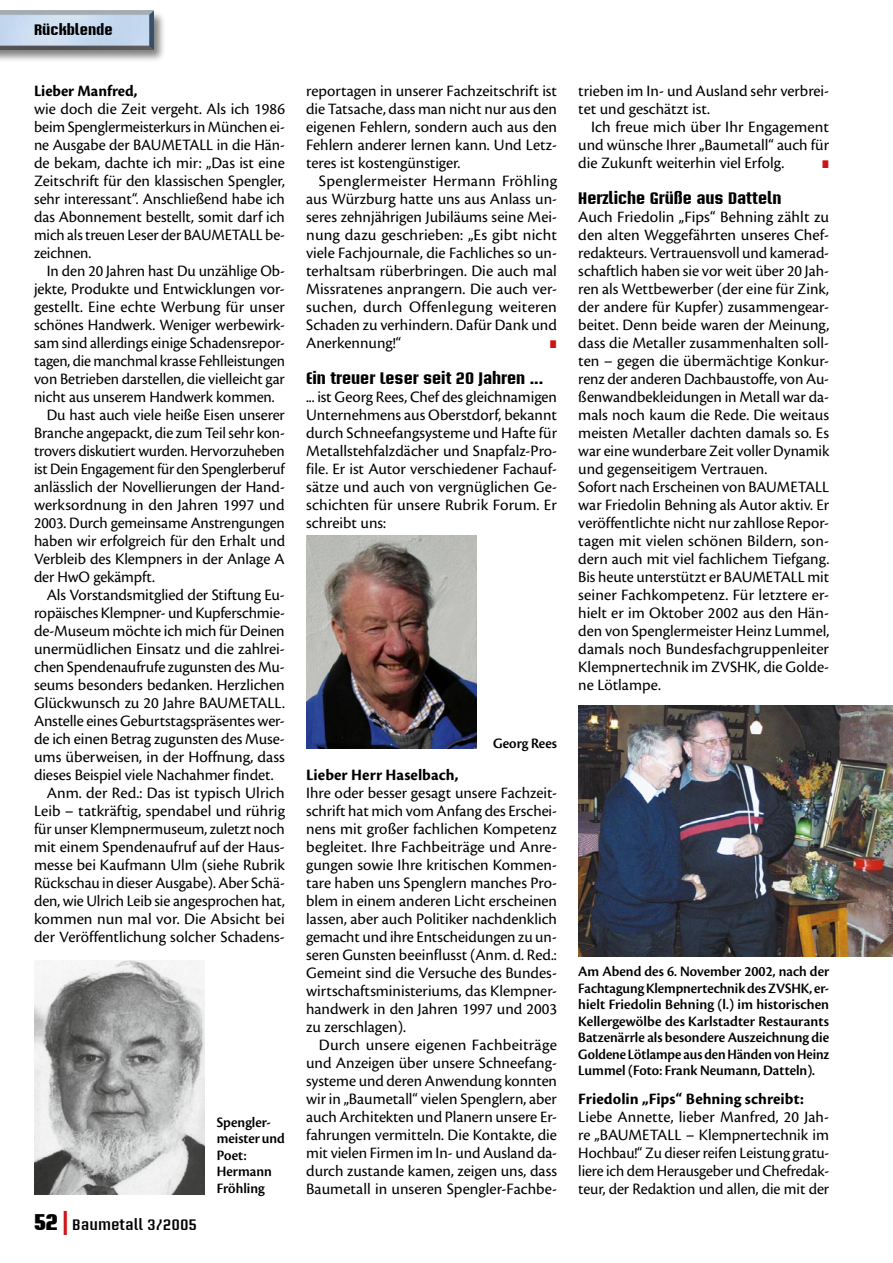
<style>
.page{position:relative;width:893px;height:1263px;background:#fff}
.page>*{position:absolute;margin:0;border:0;box-sizing:border-box;transform-origin:0 0}
.t1{font:18px "European Pi Std 3";color:#cd1316;scale:.75 1}
.t2{font:16.5px/18px "Cronos Pro";letter-spacing:-.005em;color:#000;text-align:justify}
.t3{font:700 16.5px "Cronos Pro";color:#000}
.t4{font:700 16.5px "Briem Akademi Std";color:#000}
.t5{font:16.5px "Cronos Pro";letter-spacing:-.005em;color:#000;scale:.96 1}
.t6{font:15px/16.5px "Cronos Pro Semibold Disp";color:#000;text-align:justify}
.t7{font:600 15px "Briem Akademi Std";color:#000}
.t8{font:700 15px "Briem Akademi Std";color:#000}
.s1{font-weight:900;font-size:22.5px}
.s2{font-size:24px;color:#cd1316}
</style>
<div class="page">
<div style="left:0;top:9px;width:168px;height:54px;background:#000;opacity:.5"></div>
<img style="left:0;top:11px;width:153px;height:38px">
<img style="left:306px;top:536px;width:170px;height:212px">
<img style="left:578px;top:705px;width:315px;height:251px">
<img style="left:34px;top:960px;width:170px;height:234px">
<p class="t8" style="left:34px;top:22px;width:80px">Rückblende</p>
<p class="t3" style="left:34px;top:81px;width:105px">Lieber Manfred,</p>
<p class="t2" style="left:34px;top:100px;width:252px">wie doch die Zeit vergeht. Als ich 1986 beim Spenglermeisterkurs in München ei&shy;ne Ausgabe der BAUMETALL in die Hän&shy;de bekam, dachte ich mir: „Das ist eine Zeitschrift für den klassischen Spengler, sehr interessant“. Anschließend habe ich das Abonnement bestellt, somit darf ich mich als treuen Leser der BAUMETALL be&shy;zeichnen.</p>
<p class="t2" style="left:47px;top:262px;width:240px">In den 20 Jahren hast Du unzählige Ob-</p>
<p class="t2" style="left:34px;top:280px;width:252px">jekte, Produkte und Entwicklungen vor-</p>
<p class="t2" style="left:34px;top:298px;width:252px">gestellt. Eine echte Werbung für unser</p>
<p class="t2" style="left:34px;top:316px;width:252px">schönes Handwerk. Weniger werbewirk-</p>
<p class="t2" style="left:34px;top:334px;width:252px">sam sind allerdings einige Schadensrepor-</p>
<p class="t2" style="left:34px;top:352px;width:252px">tagen, die manchmal krasse Fehlleistungen</p>
<p class="t2" style="left:34px;top:370px;width:252px">von Betrieben darstellen, die vielleicht gar</p>
<p class="t2" style="left:34px;top:388px;width:242px">nicht aus unserem Handwerk kommen.</p>
<p class="t2" style="left:47px;top:406px;width:240px">Du hast auch viele heiße Eisen unserer</p>
<p class="t2" style="left:34px;top:424px;width:252px">Branche angepackt, die zum Teil sehr kon-</p>
<p class="t2" style="left:34px;top:442px;width:252px">trovers diskutiert wurden. Hervorzuheben</p>
<p class="t5" style="left:34px;top:459px;width:263px">ist Dein Engagement für den Spenglerberuf</p>
<p class="t2" style="left:34px;top:478px;width:252px">anlässlich der Novellierungen der Hand-</p>
<p class="t2" style="left:34px;top:496px;width:252px">werksordnung in den Jahren 1997 und</p>
<p class="t2" style="left:34px;top:514px;width:252px">2003. Durch gemeinsame Anstrengungen</p>
<p class="t2" style="left:34px;top:532px;width:253px">haben wir erfolgreich für den Erhalt und</p>
<p class="t2" style="left:34px;top:550px;width:252px">Verbleib des Klempners in der Anlage A</p>
<p class="t2" style="left:34px;top:568px;width:122px">der HwO gekämpft.</p>
<p class="t2" style="left:47px;top:586px;width:240px">Als Vorstandsmitglied der Stiftung Eu-</p>
<p class="t2" style="left:34px;top:604px;width:252px">ropäisches Klempner- und Kupferschmie-</p>
<p class="t2" style="left:34px;top:622px;width:252px">de-Museum möchte ich mich für Deinen</p>
<p class="t2" style="left:34px;top:640px;width:252px">unermüdlichen Einsatz und die zahlrei-</p>
<p class="t2" style="left:34px;top:658px;width:252px">chen Spendenaufrufe zugunsten des Mu-</p>
<p class="t2" style="left:34px;top:676px;width:252px">seums besonders bedanken. Herzlichen</p>
<p class="t2" style="left:34px;top:694px;width:252px">Glückwunsch zu 20 Jahre BAUMETALL.</p>
<p class="t2" style="left:34px;top:712px;width:252px">Anstelle eines Geburtstagspräsentes wer-</p>
<p class="t2" style="left:34px;top:730px;width:252px">de ich einen Betrag zugunsten des Muse-</p>
<p class="t2" style="left:34px;top:748px;width:252px">ums überweisen, in der Hoffnung, dass</p>
<p class="t2" style="left:34px;top:766px;width:241px">dieses Beispiel viele Nachahmer findet.</p>
<p class="t2" style="left:47px;top:784px;width:240px">Anm. der Red.: Das ist typisch Ulrich</p>
<p class="t2" style="left:34px;top:802px;width:252px">Leib – tatkräftig, spendabel und rührig</p>
<p class="t2" style="left:34px;top:820px;width:252px">für unser Klempnermuseum, zuletzt noch</p>
<p class="t2" style="left:34px;top:838px;width:252px">mit einem Spendenaufruf auf der Haus-</p>
<p class="t2" style="left:34px;top:856px;width:252px">messe bei Kaufmann Ulm (siehe Rubrik</p>
<p class="t2" style="left:34px;top:874px;width:252px">Rückschau in dieser Ausgabe). Aber Schä-</p>
<p class="t2" style="left:34px;top:892px;width:252px">den, wie Ulrich Leib sie angesprochen hat,</p>
<p class="t2" style="left:34px;top:910px;width:252px">kommen nun mal vor. Die Absicht bei</p>
<p class="t2" style="left:34px;top:928px;width:252px">der Veröffentlichung solcher Schadens-</p>
<p class="t7" style="left:34px;top:1216px;width:165px"><span class="s1">52</span> <span class="s2">|</span> Baumetall 3/2005</p>
<p class="t6" style="left:217px;top:1114px;width:70px;text-align:left">Spengler&shy;meister und<br>Poet:<br>Hermann<br>Fröhling</p>
<p class="t2" style="left:306px;top:82px;width:252px">reportagen in unserer Fachzeitschrift ist die Tatsache, dass man nicht nur aus den eigenen Fehlern, sondern auch aus den Fehlern anderer lernen kann. Und Letz&shy;teres ist kostengünstiger.</p>
<p class="t2" style="left:306px;top:172px;width:252px;text-indent:13px">Spenglermeister Hermann Fröhling aus Würzburg hatte uns aus Anlass un&shy;seres zehnjährigen Jubiläums seine Mei&shy;nung dazu geschrieben: „Es gibt nicht viele Fachjournale, die Fachliches so un&shy;terhaltsam rüberbringen. Die auch mal Missratenes anprangern. Die auch ver&shy;suchen, durch Offenlegung weiteren Schaden zu verhindern. Dafür Dank und Anerkennung!“</p>
<p class="t1" style="left:550px;top:330px;width:12px">▪</p>
<p class="t4" style="left:306px;top:369px;width:239px">Ein treuer Leser seit 20 Jahren ...</p>
<p class="t2" style="left:306px;top:388px;width:252px">... ist Georg Rees, Chef des gleichnamigen Unternehmens aus Oberstdorf, bekannt durch Schneefangsysteme und Hafte für Metallstehfalzdächer und Snapfalz-Pro&shy;file. Er ist Autor verschiedener Fachauf&shy;sätze und auch von vergnüglichen Ge&shy;schichten für unsere Rubrik Forum. Er schreibt uns:</p>
<p class="t6" style="left:493px;top:736px;width:66px">Georg Rees</p>
<p class="t3" style="left:306px;top:765px;width:154px">Lieber Herr Haselbach,</p>
<p class="t2" style="left:306px;top:784px;width:252px">Ihre oder besser gesagt unsere Fachzeit&shy;schrift hat mich vom Anfang des Erschei&shy;nens mit großer fachlichen Kompetenz begleitet. Ihre Fachbeiträge und Anre&shy;gungen sowie Ihre kritischen Kommen&shy;tare haben uns Spenglern manches Pro&shy;blem in einem anderen Licht erscheinen lassen, aber auch Politiker nachdenklich gemacht und ihre Entscheidungen zu un&shy;seren Gunsten beeinflusst (Anm. d. Red.:<br>Gemeint sind die Versuche des Bundes&shy;wirtschaftsministeriums, das Klempner&shy;handwerk in den Jahren 1997 und 2003 zu zerschlagen).</p>
<p class="t2" style="left:306px;top:1036px;width:252px;text-indent:13px">Durch unsere eigenen Fachbeiträge und Anzeigen über unsere Schneefang&shy;systeme und deren Anwendung konnten wir in „Baumetall“ vielen Spenglern, aber auch Architekten und Planern unsere Er&shy;fahrungen vermitteln. Die Kontakte, die mit vielen Firmen im In- und Ausland da&shy;durch zustande kamen, zeigen uns, dass Baumetall in unseren Spengler-Fachbe-</p>
<p class="t2" style="left:578px;top:82px;width:252px">trieben im In- und Ausland sehr verbrei&shy;tet und geschätzt ist.</p>
<p class="t2" style="left:578px;top:118px;width:252px;text-indent:13px">Ich freue mich über Ihr Engagement und wünsche Ihrer „Baumetall“ auch für die Zukunft weiterhin viel Erfolg.</p>
<p class="t1" style="left:822px;top:150px;width:12px">▪</p>
<p class="t4" style="left:578px;top:189px;width:205px">Herzliche Grüße aus Datteln</p>
<p class="t2" style="left:578px;top:208px;width:253px;text-align:left">Auch Friedolin „Fips“ Behning zählt zu den alten Weggefährten unseres Chef&shy;redakteurs. Vertrauensvoll und kamerad&shy;schaftlich haben sie vor weit über 20 Jah&shy;ren als Wettbewerber (der eine für Zink, der andere für Kupfer) zusammengear&shy;beitet. Denn beide waren der Meinung, dass die Metaller zusammenhalten soll&shy;ten – gegen die übermächtige Konkur&shy;renz der anderen Dachbaustoffe, von Au&shy;ßenwandbekleidungen in Metall war da&shy;mals noch kaum die Rede. Die weitaus meisten Metaller dachten damals so. Es war eine wunderbare Zeit voller Dynamik und gegenseitigem Vertrauen.<br>Sofort nach Erscheinen von BAUMETALL war Friedolin Behning als Autor aktiv. Er veröffentlichte nicht nur zahllose Repor&shy;tagen mit vielen schönen Bildern, son&shy;dern auch mit viel fachlichem Tiefgang.<br>Bis heute unterstützt er BAUMETALL mit seiner Fachkompetenz. Für letztere er&shy;hielt er im Oktober 2002 aus den Hän&shy;den von Spenglermeister Heinz Lummel, damals noch Bundesfachgruppenleiter Klempnertechnik im ZVSHK, die Golde&shy;ne Lötlampe.</p>
<p class="t6" style="left:578px;top:963px;width:253px">Am Abend des 6. November 2002, nach der Fachtagung Klempnertechnik des ZVSHK, er&shy;hielt Friedolin Behning (l.) im historischen Kellergewölbe des Karlstadter Restaurants Batzenärrle als besondere Auszeichnung die Goldene Lötlampe aus den Händen von Heinz Lummel (Foto: Frank Neumann, Datteln).</p>
<p class="t3" style="left:578px;top:1089px;width:227px">Friedolin „Fips“ Behning schreibt:</p>
<p class="t2" style="left:578px;top:1108px;width:252px">Liebe Annette, lieber Manfred, 20 Jah&shy;re „BAUMETALL – Klempnertechnik im Hochbau!“ Zu dieser reifen Leistung gratu&shy;liere ich dem Herausgeber und Chefredak&shy;teur, der Redaktion und allen, die mit der</p>
</div>
